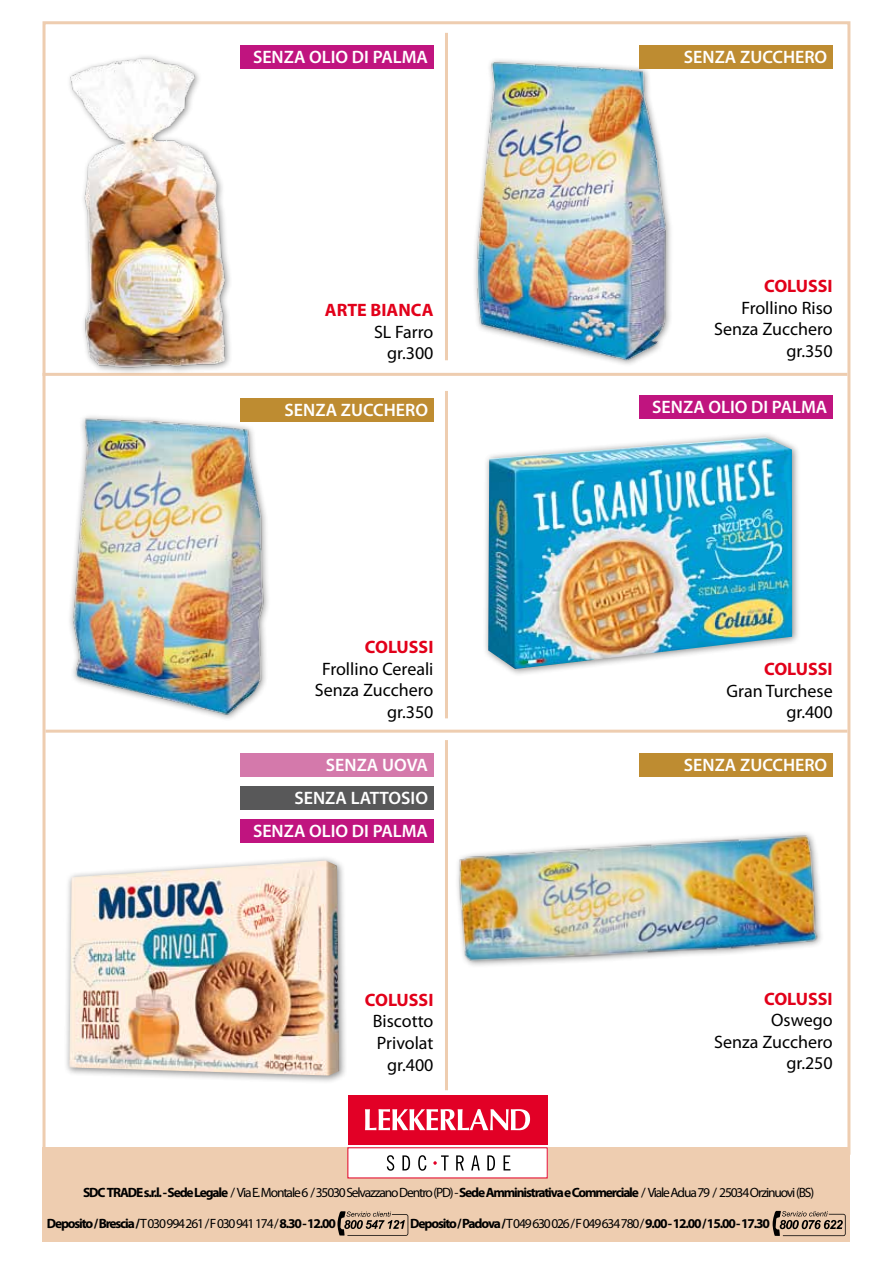
<style>
.page{position:relative;width:893px;height:1263px;background:#fff}
.page>*{position:absolute;margin:0;border:0;box-sizing:border-box;transform-origin:0 0}
.t1{font:18px/21.6px "Myriad Pro";color:#000;text-align:right}
.t2{font:600 18px/33.3px "Myriad Pro";color:#fff;text-align:right}
.t3{font:700 18px "Myriad Pro";color:#e2001a}
.t4{font:13.5px "Myriad Pro";letter-spacing:-.085em;color:#000}
.t5{font:700 13.5px "Myriad Pro";letter-spacing:-.085em;color:#000}
.s1{font-weight:700}
.s2{font-weight:400}
</style>
<div class="page">
<div style="left:43px;top:1147px;width:807px;height:95px;background:#eecdb0"></div>
<hr style="left:43px;top:373px;width:804px;height:3px;background:#eecdb0">
<hr style="left:46px;top:730px;width:801px;height:3px;background:#eecdb0">
<div style="left:348px;top:1095px;width:199px;height:50px;background:#e20026"></div>
<div style="left:348px;top:1148px;width:199px;height:30px;background:#fff"></div>
<svg style="left:365px;top:1109px;width:165px;height:21px"></svg>
<svg style="left:387px;top:1155px;width:7px;height:16px"></svg>
<svg style="left:402px;top:1155px;width:8px;height:15px"></svg>
<svg style="left:418px;top:1155px;width:8px;height:16px"></svg>
<svg style="left:433px;top:1155px;width:16px;height:15px"></svg>
<svg style="left:456px;top:1155px;width:8px;height:15px"></svg>
<svg style="left:471px;top:1155px;width:9px;height:15px"></svg>
<svg style="left:487px;top:1155px;width:8px;height:15px"></svg>
<svg style="left:503px;top:1155px;width:7px;height:15px"></svg>
<svg style="left:337px;top:1211px;width:71px;height:25px"></svg>
<svg style="left:772px;top:1211px;width:74px;height:25px"></svg>
<hr style="left:445px;top:33px;width:3px;height:327px;background:#eecdb0">
<hr style="left:445px;top:391px;width:3px;height:327px;background:#eecdb0">
<hr style="left:445px;top:740px;width:3px;height:350px;background:#eecdb0">
<div style="left:472px;top:57px;width:202px;height:311px;background:#000;opacity:.45"></div>
<img style="left:472px;top:57px;width:196px;height:308px">
<img style="left:69px;top:416px;width:201px;height:303px">
<div style="left:67px;top:54px;width:166px;height:321px;background:#000;opacity:.45"></div>
<img style="left:65px;top:56px;width:164px;height:317px">
<div style="left:240px;top:45px;width:193px;height:24px;background:#c0147f"></div>
<div style="left:639px;top:45px;width:194px;height:24px;background:#be8c31"></div>
<div style="left:240px;top:398px;width:193px;height:23px;background:#be8c31"></div>
<div style="left:64px;top:855px;width:284px;height:229px;background:#000;opacity:.45"></div>
<img style="left:69px;top:860px;width:270px;height:215px">
<div style="left:240px;top:753px;width:193px;height:23px;background:#d479ab"></div>
<div style="left:240px;top:786px;width:193px;height:24px;background:#585859"></div>
<div style="left:240px;top:819px;width:193px;height:24px;background:#c0147f"></div>
<div style="left:639px;top:395px;width:194px;height:24px;background:#c0147f"></div>
<div style="left:483px;top:432px;width:318px;height:245px;background:#000;opacity:.45"></div>
<img style="left:488px;top:437px;width:304px;height:232px">
<img style="left:457px;top:833px;width:364px;height:133px">
<div style="left:639px;top:753px;width:194px;height:23px;background:#be8c31"></div>
<p class="t2" style="left:253px;top:40px;width:177px">SENZA OLIO DI PALMA</p>
<p class="t2" style="left:684px;top:40px;width:145px">SENZA ZUCCHERO</p>
<p class="t3" style="left:325px;top:298px;width:110px">ARTE BIANCA</p>
<p class="t1" style="left:374px;top:320px;width:61px">SL Farro gr.300</p>
<p class="t2" style="left:285px;top:392px;width:145px">SENZA ZUCCHERO</p>
<p class="t3" style="left:365px;top:635px;width:70px">COLUSSI</p>
<p class="t1" style="left:315px;top:657px;width:120px">Frollino Cereali<br>Senza Zucchero gr.350</p>
<p class="t2" style="left:253px;top:748px;width:177px">SENZA UOVA<br>SENZA LATTOSIO<br>SENZA OLIO DI PALMA</p>
<p class="t3" style="left:365px;top:988px;width:70px">COLUSSI</p>
<p class="t1" style="left:373px;top:1010px;width:62px">Biscotto<br>Privolat gr.400</p>
<p class="t3" style="left:764px;top:274px;width:70px">COLUSSI</p>
<p class="t1" style="left:714px;top:297px;width:120px">Frollino Riso<br>Senza Zucchero gr.350</p>
<p class="t2" style="left:652px;top:390px;width:177px">SENZA OLIO DI PALMA</p>
<p class="t3" style="left:764px;top:657px;width:70px">COLUSSI</p>
<p class="t1" style="left:727px;top:679px;width:108px">Gran Turchese gr.400</p>
<p class="t2" style="left:684px;top:748px;width:145px">SENZA ZUCCHERO</p>
<p class="t3" style="left:764px;top:987px;width:70px">COLUSSI</p>
<p class="t1" style="left:714px;top:1009px;width:120px">Oswego<br>Senza Zucchero gr.250</p>
<p class="t4" style="left:83px;top:1184px;width:733px"><span class="s1">SDC TRADE s.r.l.- Sede Legale</span> / Via E.Montale 6 / 35030 Selvazzano Dentro (PD) - <span class="s1">Sede Amministrativa e Commerciale</span> / Viale Adua 79 / 25034 Orzinuovi(BS)</p>
<p class="t5" style="left:47px;top:1215px;width:291px">Deposito / Brescia / <span class="s2">T 030 994 261 / F 030 941 174 /</span> 8.30 - 12.00</p>
<p class="t5" style="left:410px;top:1215px;width:361px">Deposito / Padova / <span class="s2">T 049 630 026 / F 049 634 780 /</span> 9.00 - 12.00 / 15.00 - 17.30</p>
</div>
